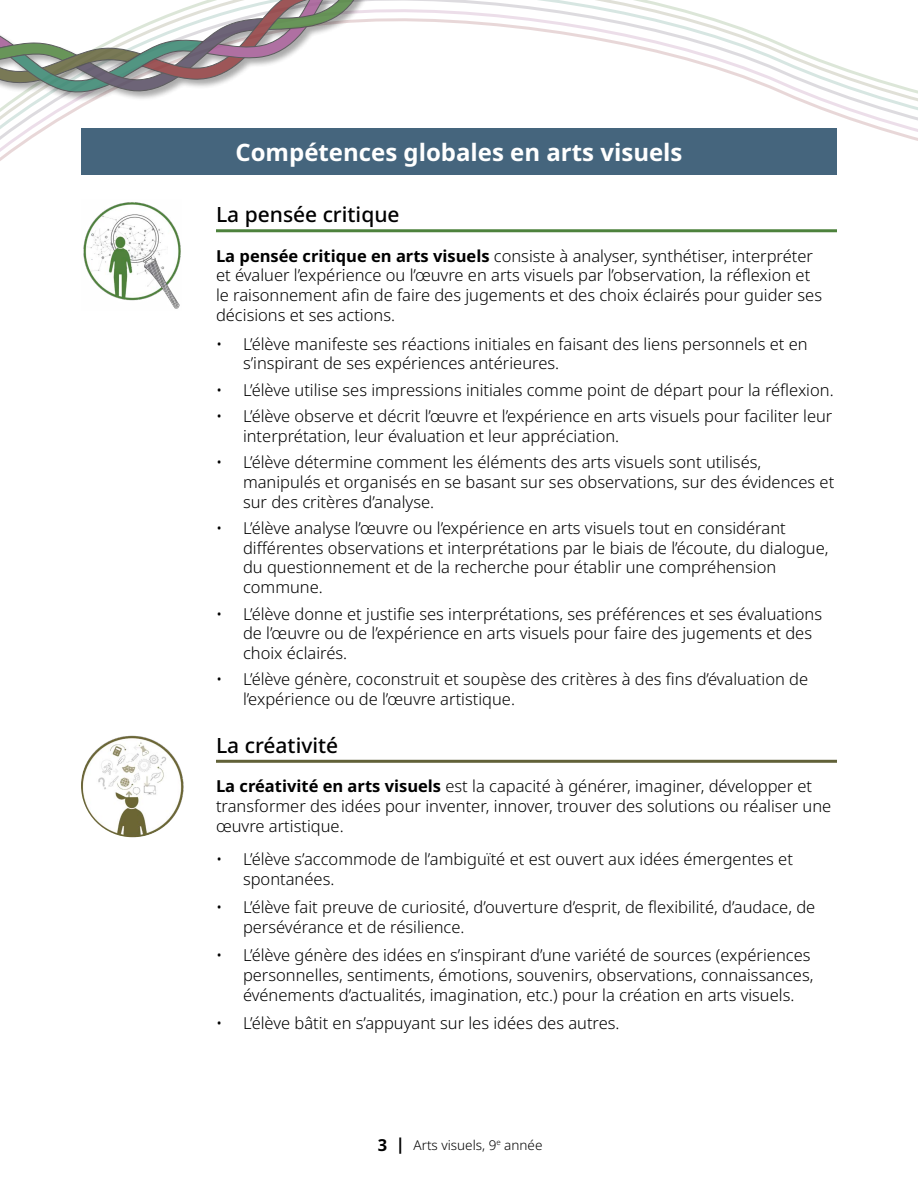
<style>
.page{position:relative;width:918px;height:1188px;background:#fff}
.page>*{position:absolute;margin:0;border:0;box-sizing:border-box;transform-origin:0 0}
.H2_White{font:700 24px "Noto Sans";color:#fff}
.H3_Competency_critical_thinking{font:500 21px "Noto Sans";color:#000}
.H3_Competency_creativity{font:500 21px "Noto Sans";color:#000}
.Paragraph_Comepetencies{font:300 16.5px/19.8px "Noto Sans";color:#000}
.t1{font:300 13.5px "Noto Sans";color:#000}
.s1{font-weight:700}
.s2{font-weight:700;font-size:16.5px}
</style>
<div class="page">
<svg style="left:0;top:0;width:918px;height:175px"></svg>
<div style="left:0;top:0;width:515px;height:102px;background:#000;opacity:.4"></div>
<svg style="left:0;top:0;width:407px;height:96px"></svg>
<div style="left:81px;top:128px;width:756px;height:46px;background:#45657d"></div>
<hr style="left:216px;top:229px;width:621px;height:3px;background:#4d823c">
<hr style="left:216px;top:760px;width:621px;height:3px;background:#616138">
<img style="left:83px;top:202px;width:98px;height:107px">
<img style="left:81px;top:735px;width:103px;height:102px">
<h2 class="H2_White" style="left:235px;top:135px;width:449px">Compétences globales en arts visuels</h2>
<h3 class="H3_Competency_critical_thinking" style="left:216px;top:200px;width:185px">La pensée critique</h3>
<p class="Paragraph_Comepetencies" style="left:216px;top:246px;width:608px"><span class="s1">La pensée critique en arts visuels</span> consiste à analyser, synthétiser, interpréter et évaluer l’expérience ou l’œuvre en arts visuels par l’observation, la réflexion et le raisonnement afin de faire des jugements et des choix éclairés pour guider ses décisions et ses actions.</p>
<p class="Paragraph_Comepetencies" style="left:243px;top:334px;width:566px;text-indent:-27px">• L’élève manifeste ses réactions initiales en faisant des liens personnels et en s’inspirant de ses expériences antérieures.</p>
<p class="Paragraph_Comepetencies" style="left:216px;top:380px;width:619px">• L’élève utilise ses impressions initiales comme point de départ pour la réflexion.</p>
<p class="Paragraph_Comepetencies" style="left:243px;top:406px;width:591px;text-indent:-27px">• L’élève observe et décrit l’œuvre et l’expérience en arts visuels pour faciliter leur interprétation, leur évaluation et leur appréciation.</p>
<p class="Paragraph_Comepetencies" style="left:243px;top:452px;width:593px;text-indent:-27px">• L’élève détermine comment les éléments des arts visuels sont utilisés, manipulés et organisés en se basant sur ses observations, sur des évidences et sur des critères d’analyse.</p>
<p class="Paragraph_Comepetencies" style="left:243px;top:518px;width:587px;text-indent:-27px">• L’élève analyse l’œuvre ou l’expérience en arts visuels tout en considérant différentes observations et interprétations par le biais de l’écoute, du dialogue, du questionnement et de la recherche pour établir une compréhension commune.</p>
<p class="Paragraph_Comepetencies" style="left:243px;top:604px;width:581px;text-indent:-27px">• L’élève donne et justifie ses interprétations, ses préférences et ses évaluations de l’œuvre ou de l’expérience en arts visuels pour faire des jugements et des choix éclairés.</p>
<p class="Paragraph_Comepetencies" style="left:243px;top:670px;width:567px;text-indent:-27px">• L’élève génère, coconstruit et soupèse des critères à des fins d’évaluation de l’expérience ou de l’œuvre artistique.</p>
<h3 class="H3_Competency_creativity" style="left:216px;top:731px;width:124px">La créativité</h3>
<p class="Paragraph_Comepetencies" style="left:216px;top:777px;width:617px"><span class="s1">La créativité en arts visuels</span> est la capacité à générer, imaginer, développer et transformer des idées pour inventer, innover, trouver des solutions ou réaliser une œuvre artistique.</p>
<p class="Paragraph_Comepetencies" style="left:243px;top:849px;width:552px;text-indent:-27px">• L’élève s’accommode de l’ambiguïté et est ouvert aux idées émergentes et spontanées.</p>
<p class="Paragraph_Comepetencies" style="left:243px;top:898px;width:574px;text-indent:-27px">• L’élève fait preuve de curiosité, d’ouverture d’esprit, de flexibilité, d’audace, de persévérance et de résilience.</p>
<p class="Paragraph_Comepetencies" style="left:243px;top:946px;width:572px;text-indent:-27px">• L’élève génère des idées en s’inspirant d’une variété de sources (expériences personnelles, sentiments, émotions, souvenirs, observations, connaissances, événements d’actualités, imagination, etc.) pour la création en arts visuels.</p>
<p class="Paragraph_Comepetencies" style="left:216px;top:1014px;width:405px">• L’élève bâtit en s’appuyant sur les idées des autres.</p>
<p class="t1" style="left:378px;top:1135px;width:166px"><span class="s2">3 |</span> Arts visuels, 9<sup>e</sup> année</p>
</div>
